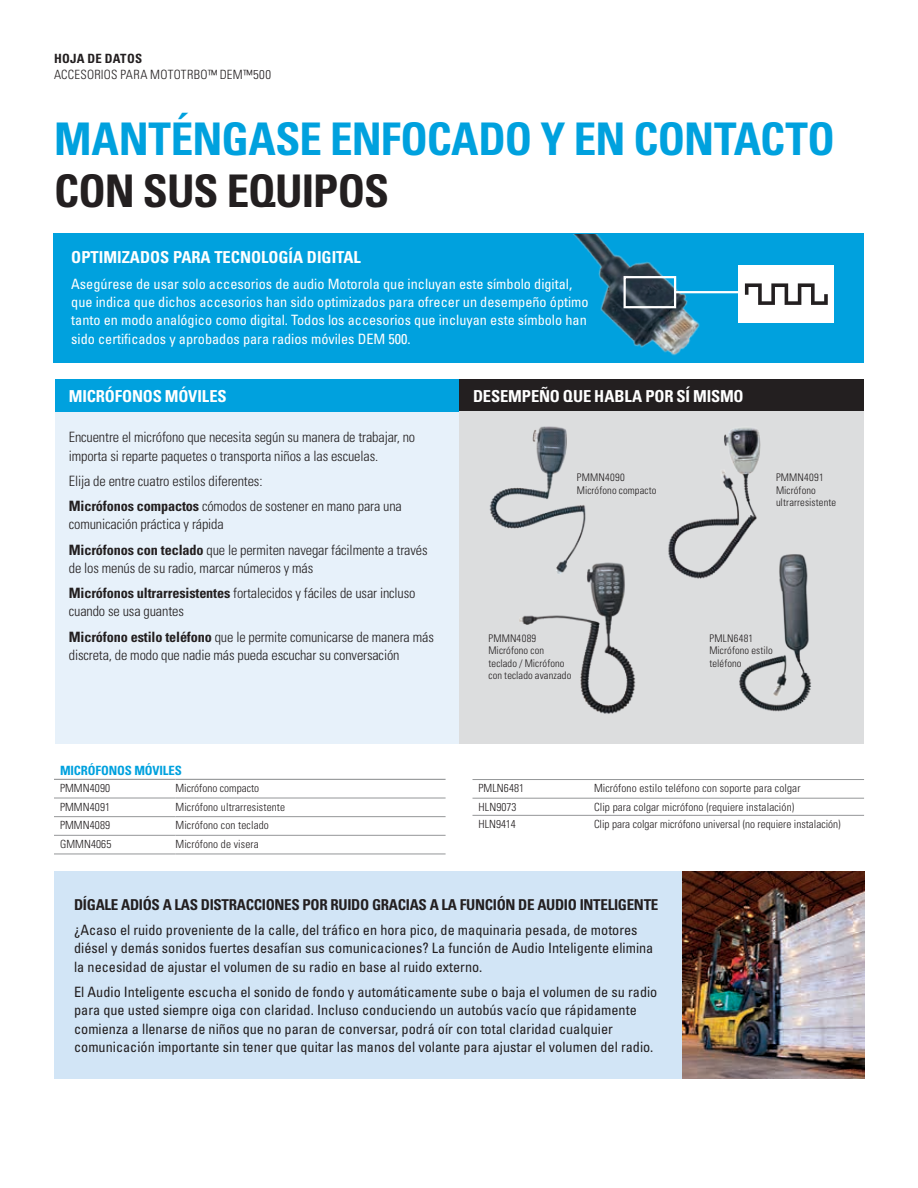
<style>
.page{position:relative;width:918px;height:1188px;background:#fff}
.page>*{position:absolute;margin:0;border:0;box-sizing:border-box;transform-origin:0 0}
.t1{font:700 condensed 45px "Univers LT Std";letter-spacing:-.015em;color:#00a1de}
.t2{font:700 condensed 45px "Univers LT Std";letter-spacing:-.02em;color:#231f20}
.t3{font:700 condensed 16.5px "Univers LT Std";color:#fff}
.t4{font:700 condensed 15px "Univers LT Std";letter-spacing:-.02em;color:#231f20}
.t5{font:condensed 14.25px/18.3px "Univers LT Std";color:#231f20}
.t6{font:300 condensed 14.25px/25px "Univers LT Std";letter-spacing:-.01em;color:#231f20}
.t7{font:condensed 14.25px/18.3px "Univers LT Std";color:#fff}
.t8{font:300 condensed 12.75px "Univers LT Std";letter-spacing:.02em;color:#231f20}
.t9{font:700 condensed 12.75px "Univers LT Std";letter-spacing:-.01em;color:#00a1de}
.t10{font:700 condensed 12.75px "Univers LT Std";letter-spacing:.02em;color:#231f20}
.t11{font:300 condensed 11.25px "Univers LT Std";letter-spacing:.01em;color:#231f20}
.t12{font:300 condensed 10.5px/12.6px "Univers LT Std";letter-spacing:.01em;color:#231f20}
.s1{font-weight:700}
</style>
<div class="page">
<img style="left:682px;top:871px;width:182px;height:207px">
<div style="left:54px;top:871px;width:628px;height:207px;background:#d2e5f6"></div>
<hr style="left:54px;top:798px;width:122px;height:1px;background:#949698">
<hr style="left:176px;top:798px;width:270px;height:1px;background:#949698">
<hr style="left:54px;top:816px;width:122px;height:1px;background:#949698">
<hr style="left:176px;top:816px;width:270px;height:1px;background:#949698">
<hr style="left:54px;top:835px;width:122px;height:1px;background:#949698">
<hr style="left:176px;top:835px;width:270px;height:1px;background:#949698">
<hr style="left:54px;top:854px;width:122px;height:1px;background:#949698">
<hr style="left:176px;top:854px;width:270px;height:1px;background:#949698">
<hr style="left:54px;top:779px;width:122px;height:1px;background:#949698">
<hr style="left:176px;top:779px;width:270px;height:1px;background:#949698">
<hr style="left:472px;top:779px;width:122px;height:1px;background:#949698">
<hr style="left:594px;top:779px;width:270px;height:1px;background:#949698">
<hr style="left:472px;top:798px;width:122px;height:1px;background:#949698">
<hr style="left:594px;top:798px;width:270px;height:1px;background:#949698">
<hr style="left:472px;top:815px;width:122px;height:1px;background:#949698">
<hr style="left:594px;top:815px;width:270px;height:1px;background:#949698">
<div style="left:54px;top:233px;width:810px;height:129px;background:#00a1de"></div>
<img style="left:573px;top:234px;width:134px;height:122px">
<hr style="left:675px;top:291px;width:103px;height:2px;background:#fff">
<div style="left:624px;top:276px;width:52px;height:32px;border:2px solid #fff"></div>
<div style="left:738px;top:266px;width:96px;height:57px;background:#fff"></div>
<svg style="left:745px;top:283px;width:83px;height:22px"></svg>
<div style="left:55px;top:380px;width:809px;height:364px;background:#e7f1fa"></div>
<div style="left:55px;top:380px;width:405px;height:32px;background:#00a1de"></div>
<div style="left:460px;top:380px;width:404px;height:32px;background:#231f20"></div>
<div style="left:460px;top:412px;width:404px;height:332px;background:#dcddde"></div>
<img style="left:489px;top:426px;width:97px;height:133px">
<img style="left:519px;top:559px;width:117px;height:155px">
<img style="left:739px;top:554px;width:72px;height:158px">
<img style="left:668px;top:428px;width:103px;height:152px">
<p class="t10" style="left:54px;top:51px;width:90px">HOJA DE DATOS</p>
<p class="t8" style="left:54px;top:66px;width:219px">ACCESORIOS PARA MOTOTRBO™ DEM™500</p>
<h1 class="t1" style="left:54px;top:111px;width:782px">MANTÉNGASE ENFOCADO Y EN CONTACTO</h1>
<h1 class="t2" style="left:54px;top:163px;width:337px">CON SUS EQUIPOS</h1>
<p class="t3" style="left:71px;top:248px;width:291px">OPTIMIZADOS PARA TECNOLOGÍA DIGITAL</p>
<p class="t7" style="left:71px;top:274px;width:519px">Asegúrese de usar solo accesorios de audio Motorola que incluyan este símbolo digital, que indica que dichos accesorios han sido optimizados para ofrecer un desempeño óptimo tanto en modo analógico como digital. Todos los accesorios que incluyan este símbolo han sido certificados y aprobados para radios móviles DEM 500.</p>
<p class="t3" style="left:69px;top:386px;width:159px">MICRÓFONOS MÓVILES</p>
<p class="t3" style="left:473px;top:386px;width:272px">DESEMPEÑO QUE HABLA POR SÍ MISMO</p>
<p class="t6" style="left:69px;top:428px;width:348px;line-height:18.3px">Encuentre el micrófono que necesita según su manera de trabajar, no importa si reparte paquetes o transporta niños a las escuelas.</p>
<p class="t6" style="left:69px;top:468px;width:335px">Elija de entre cuatro estilos diferentes:<br><span class="s1">Micrófonos compactos</span> cómodos de sostener en mano para una</p>
<p class="t6" style="left:69px;top:512px;width:360px">comunicación práctica y rápida<br><span class="s1">Micrófonos con teclado</span> que le permiten navegar fácilmente a través</p>
<p class="t6" style="left:69px;top:555px;width:348px">de los menús de su radio, marcar números y más<br><span class="s1">Micrófonos ultrarresistentes</span> fortalecidos y fáciles de usar incluso</p>
<p class="t6" style="left:69px;top:599px;width:367px">cuando se usa guantes<br><span class="s1">Micrófono estilo teléfono</span> que le permite comunicarse de manera más</p>
<p class="t6" style="left:69px;top:642px;width:332px">discreta, de modo que nadie más pueda escuchar su conversación</p>
<p class="t12" style="left:577px;top:471px;width:81px">PMMN4090<br>Micrófono compacto</p>
<p class="t12" style="left:776px;top:471px;width:62px">PMMN4091<br>Micrófono ultrarresistente</p>
<p class="t12" style="left:488px;top:632px;width:84px">PMMN4089<br>Micrófono con teclado / Micrófono con teclado avanzado</p>
<p class="t12" style="left:709px;top:632px;width:65px">PMLN6481<br>Micrófono estilo teléfono</p>
<p class="t9" style="left:60px;top:763px;width:123px">MICRÓFONOS MÓVILES</p>
<p class="t11" style="left:60px;top:781px;width:52px">PMMN4090</p>
<p class="t11" style="left:176px;top:781px;width:85px">Micrófono compacto</p>
<p class="t11" style="left:60px;top:800px;width:52px">PMMN4091</p>
<p class="t11" style="left:176px;top:800px;width:111px">Micrófono ultrarresistente</p>
<p class="t11" style="left:60px;top:819px;width:52px">PMMN4089</p>
<p class="t11" style="left:176px;top:819px;width:95px">Micrófono con teclado</p>
<p class="t11" style="left:60px;top:837px;width:53px">GMMN4065</p>
<p class="t11" style="left:176px;top:837px;width:85px">Micrófono de visera</p>
<p class="t11" style="left:478px;top:781px;width:47px">PMLN6481</p>
<p class="t11" style="left:594px;top:781px;width:208px">Micrófono estilo teléfono con soporte para colgar</p>
<p class="t11" style="left:478px;top:800px;width:40px">HLN9073</p>
<p class="t11" style="left:594px;top:800px;width:202px">Clip para colgar micrófono (requiere instalación)</p>
<p class="t11" style="left:478px;top:817px;width:39px">HLN9414</p>
<p class="t11" style="left:594px;top:817px;width:248px">Clip para colgar micrófono universal (no requiere instalación)</p>
<p class="t4" style="left:74px;top:895px;width:586px">DÍGALE ADIÓS A LAS DISTRACCIONES POR RUIDO GRACIAS A LA FUNCIÓN DE AUDIO INTELIGENTE</p>
<p class="t5" style="left:74px;top:921px;width:581px">¿Acaso el ruido proveniente de la calle, del tráfico en hora pico, de maquinaria pesada, de motores diésel y demás sonidos fuertes desafían sus comunicaciones? La función de Audio Inteligente elimina la necesidad de ajustar el volumen de su radio en base al ruido externo.</p>
<p class="t5" style="left:74px;top:982px;width:585px">El Audio Inteligente escucha el sonido de fondo y automáticamente sube o baja el volumen de su radio para que usted siempre oiga con claridad. Incluso conduciendo un autobús vacío que rápidamente comienza a llenarse de niños que no paran de conversar, podrá oír con total claridad cualquier comunicación importante sin tener que quitar las manos del volante para ajustar el volumen del radio.</p>
</div>
